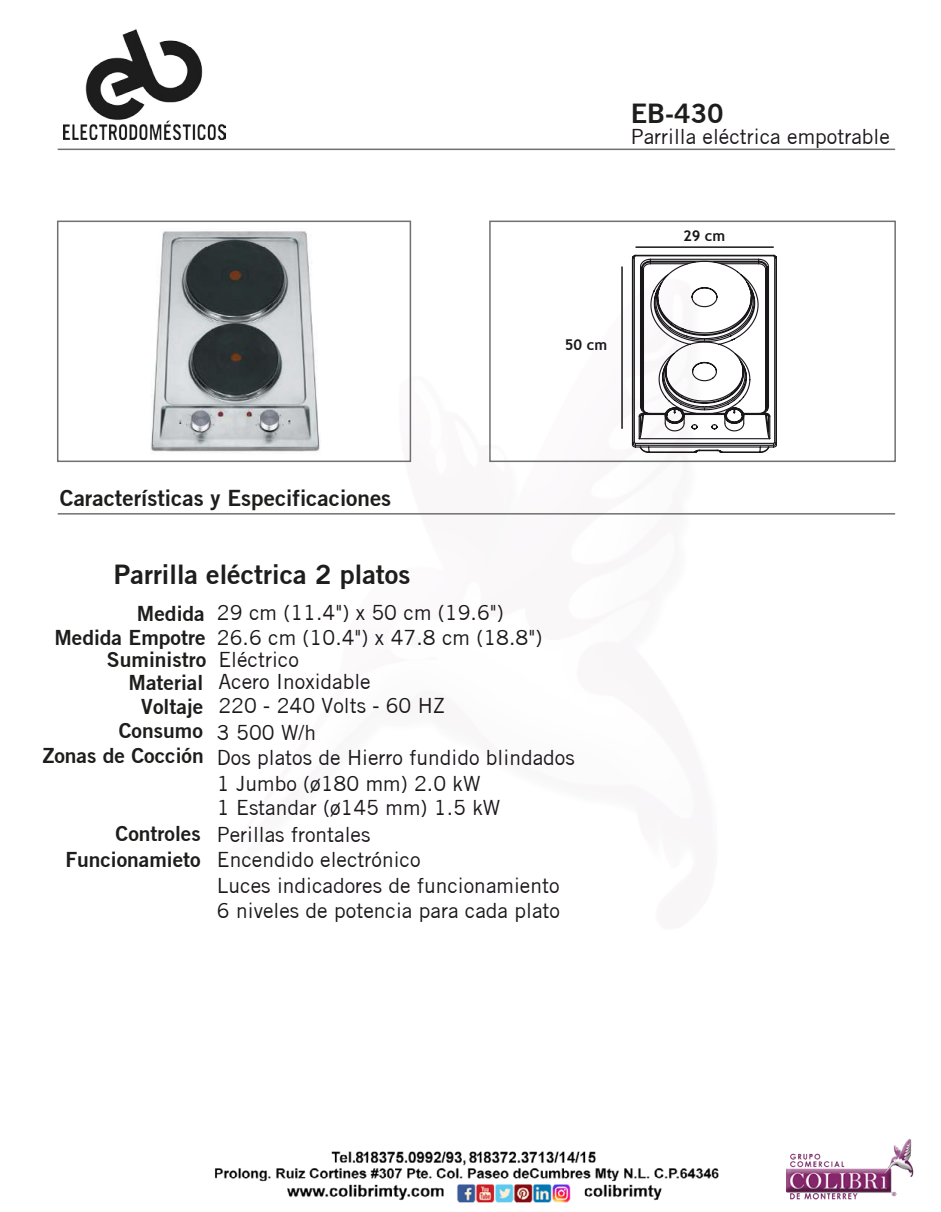
<style>
.page{position:relative;width:941px;height:1212px;background:#fff}
.page>*{position:absolute;margin:0;border:0;box-sizing:border-box;transform-origin:0 0}
.t1{font:700 27px "Trade Gothic No.2";color:#1d1d1c}
.t2{font:700 22.5px "Trade Gothic No.2";color:#1d1d1c}
.t3{font:21px/25.2px "Trade Gothic";color:#1b171b}
.t4{font:700 21px/24px "Trade Gothic No.2";color:#1d1d1c;text-align:right}
.t5{font:700 14.85px "Trebuchet MS";color:#1a171b}
.s1{font-family:"Trade Gothic";font-weight:400;color:#1b171b}
</style>
<div class="page">
<img style="left:215px;top:1151px;width:504px;height:52px">
<img style="left:786px;top:1139px;width:128px;height:61px">
<hr style="left:58px;top:149px;width:837px;height:1px;background:#6f7072">
<div style="left:57px;top:221px;width:354px;height:241px;border:2px solid #6f7072"></div>
<div style="left:489px;top:221px;width:406px;height:241px;border:2px solid #6f7072"></div>
<hr style="left:58px;top:513px;width:837px;height:2px;background:#6f7072">
<img style="left:64px;top:29px;width:162px;height:111px">
<img style="left:150px;top:231px;width:170px;height:221px">
<hr style="left:621px;top:267px;width:1px;height:162px;background:#1a171b">
<svg style="left:631px;top:254px;width:146px;height:199px"></svg>
<hr style="left:635px;top:246px;width:138px;height:2px;background:#1a171b">
<p class="t1" style="left:630px;top:96px;width:94px">EB-430</p>
<p class="t3" style="left:630px;top:123px;width:260px">Parrilla eléctrica empotrable</p>
<p class="t5" style="left:683px;top:227px;width:44px">29 cm</p>
<p class="t5" style="left:565px;top:335px;width:44px">50 cm</p>
<p class="t2" style="left:60px;top:484px;width:333px">Características y Especificaciones</p>
<p class="t1" style="left:114px;top:558px;width:298px">Parrilla eléctrica 2 platos</p>
<p class="t4" style="left:54px;top:601px;width:153px">Medida<br>Medida Empotre</p>
<p class="t4" style="left:128px;top:670px;width:76px">Material<br>Voltaje</p>
<p class="t3" style="left:217px;top:600px;width:327px">29 cm (11.4") x 50 cm (19.6")<br>26.6 cm (10.4") x 47.8 cm (18.8")</p>
<p class="t3" style="left:218px;top:669px;width:228px;line-height:24px">Acero Inoxidable<br>220 - 240 Volts - 60 HZ</p>
<p class="t3" style="left:218px;top:646px;width:82px">Eléctrico</p>
<p class="t4" style="left:107px;top:647px;width:101px">Suministro</p>
<p class="t4" style="left:119px;top:718px;width:199px">Consumo <span class="s1">3 500 W/h</span></p>
<p class="t3" style="left:217px;top:745px;width:359px">Dos platos de Hierro fundido blindados</p>
<p class="t4" style="left:43px;top:743px;width:163px">Zonas de Cocción</p>
<p class="t4" style="left:65px;top:821px;width:137px;line-height:25.2px">Controles<br>Funcionamieto</p>
<p class="t3" style="left:217px;top:771px;width:285px;line-height:24px">1 Jumbo (ø180 mm) 2.0 kW<br>1 Estandar (ø145 mm) 1.5 kW</p>
<p class="t3" style="left:217px;top:822px;width:344px">Perillas frontales<br>Encendido electrónico<br>Luces indicadores de funcionamiento<br>6 niveles de potencia para cada plato</p>
</div>
